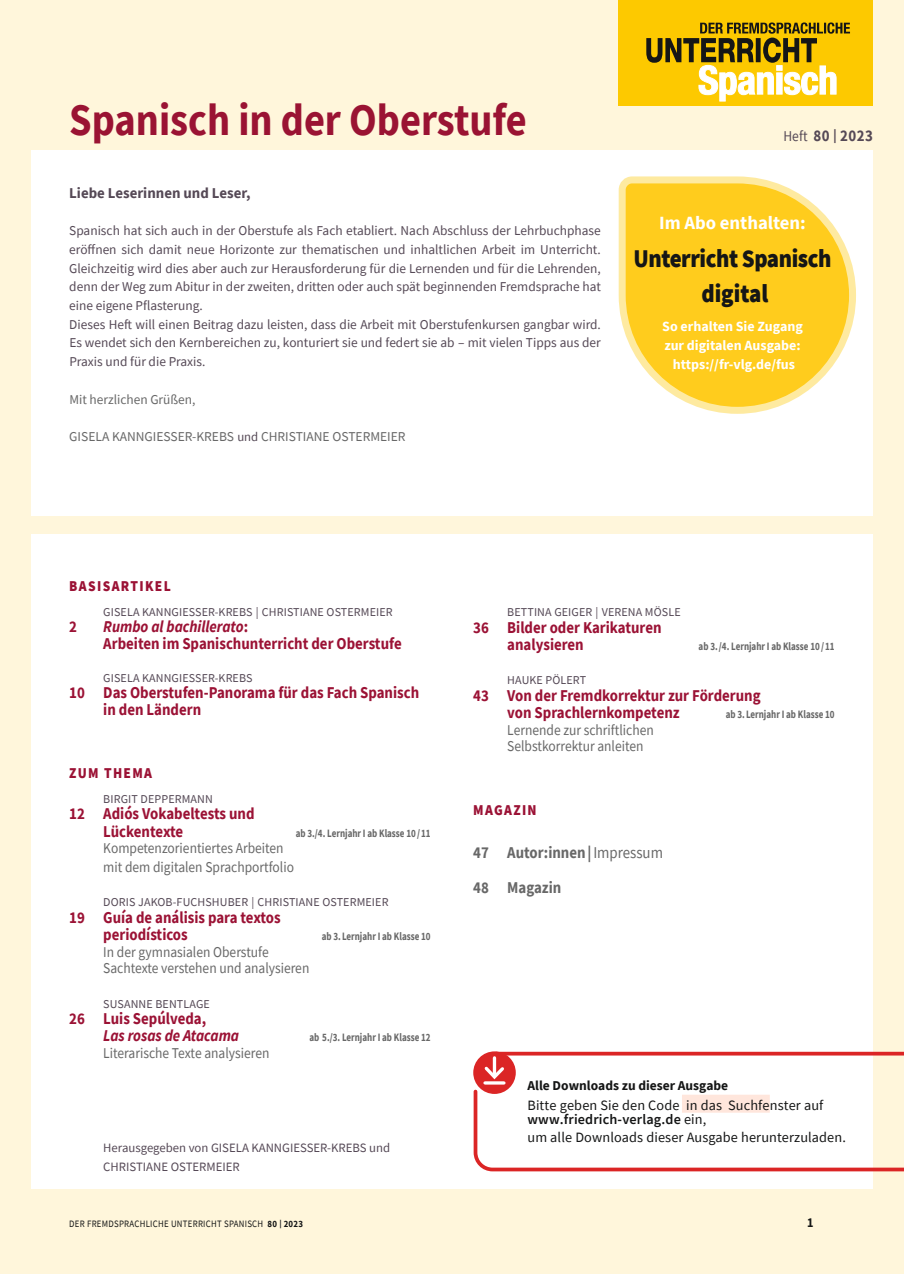
<style>
.page{position:relative;width:904px;height:1274px;background:#fff6db}
.page>*{position:absolute;margin:0;border:0;box-sizing:border-box;transform-origin:0 0}
.t1{font:700 45px "Source Sans Pro";color:#9a1333;scale:.9 1}
.t2{font:900 25.5px/34.3px "Source Sans Pro";letter-spacing:-.02em;color:#151616;text-align:center;scale:.9 1}
.t3{font:700 18.6px "Source Sans Pro";color:#fff}
.t4{font:700 16.5px/17.2px "Source Sans Pro";color:#9b1235;scale:.9 1}
.t5{font:700 16.5px/34.5px "Source Sans Pro";color:#686868;scale:.9 1}
.t6{font:italic 700 16.5px "Source Sans Pro";color:#9b1235;scale:.9 1}
.t7{font:700 16.5px "Source Sans Pro";letter-spacing:.03em;color:#554956;scale:.9 1}
.t8{font:15px/16.5px "Source Sans Pro";color:#686868;scale:.9 1}
.t9{font:900 15px "Source Sans Pro";letter-spacing:.1em;color:#9b1235;scale:.9 1}
.t10{font:700 15px "Source Sans Pro";color:#554956}
.t11{font:14.25px/14.9px "Source Sans Pro";letter-spacing:.01em;color:#151616}
.t12{font:700 13.95px/18.6px "Source Sans Pro";color:#fff;text-align:center}
.t13{font:13.5px/18.8px "Source Sans Pro";color:#554956}
.t14{font:13.5px "Source Sans Pro";color:#686868}
.t15{font:700 13.5px "Source Sans Pro";color:#151616}
.t16{font:700 13.5px "Source Sans Pro";color:#151616;scale:.9 1}
.t17{font:12.75px/18.8px "Source Sans Pro";color:#554956}
.t18{font:12px "Source Sans Pro";letter-spacing:.01em;color:#554956}
.t19{font:700 11.25px "Source Sans Pro";color:#686868;scale:.8 1}
.t20{font:9.75px "Source Sans Pro";letter-spacing:.03em;color:#151616;scale:.9 1}
.s1{font-size:12.75px;color:#554956}
.s2{font-weight:400;font-size:15px}
.s3{font-family:"Roboto"}
.s4{font-style:italic}
.s5{font-weight:700}
.s6{font-family:"Roboto";font-weight:700;font-size:10.05px}
.s7{font-weight:400}
.s8{font-weight:600}
</style>
<div class="page">
<div style="left:31px;top:150px;width:842px;height:366px;background:#fff"></div>
<div style="left:31px;top:535px;width:842px;height:654px;background:#fff"></div>
<div style="left:619px;top:0;width:254px;height:106px;background:#fdc900"></div>
<svg style="left:646px;top:22px;width:204px;height:79px"></svg>
<svg style="left:618px;top:176px;width:238px;height:238px"></svg>
<svg style="left:473px;top:1051px;width:431px;height:121px"></svg>
<div style="left:682px;top:1095px;width:88px;height:18px;background:#ffe6dc"></div>
<div style="left:473px;top:1051px;width:43px;height:43px;background:#db2525;border-radius:50%"></div>
<hr style="left:485px;top:1081px;width:19px;height:3px;background:#fff">
<svg style="left:484px;top:1064px;width:21px;height:18px"></svg>
<hr style="left:493px;top:1058px;width:3px;height:17px;background:#fff">
<h1 class="t1" style="left:69px;top:90px;width:510px">Spanisch in der Oberstufe</h1>
<p class="t10" style="left:69px;top:183px;width:183px">Liebe Leserinnen und Leser,</p>
<p class="t13" style="left:69px;top:221px;width:533px">Spanisch hat sich auch in der Oberstufe als Fach etabliert. Nach Abschluss der Lehrbuchphase -eröffnen sich damit neue Horizonte zur thematischen und inhaltlichen Arbeit im Unterricht.<br>Gleichzeitig wird dies aber auch zur Herausforderung für die Lernenden und für die Lehrenden, denn der Weg zum Abitur in der zweiten, dritten oder auch spät beginnenden Fremdsprache hat eine eigene Pflasterung.<br>Dieses Heft will einen Beitrag dazu leisten, dass die Arbeit mit Oberstufenkursen gangbar wird.<br>Es wendet sich den Kernbereichen zu, konturiert sie und federt sie ab – mit vielen Tipps aus der Praxis und für die Praxis.</p>
<p class="t14" style="left:69px;top:390px;width:128px">Mit herzlichen Grüßen,</p>
<p class="t14" style="left:69px;top:428px;width:338px">GISELA KANNGIESSER-KREBS <span class="s1">und</span> CHRISTIANE OSTERMEIER</p>
<p class="t7" style="left:783px;top:124px;width:101px"><span class="s2">Heft</span> 80 <span class="s3">|</span> 2023</p>
<h3 class="t3" style="left:659px;top:211px;width:148px">Im Abo enthalten:</h3>
<h2 class="t2" style="left:634px;top:241px;width:221px">Unterricht Spanisch digital</h2>
<p class="t12" style="left:662px;top:317px;width:142px">So erhalten Sie Zugang zur digitalen Ausgabe: https://fr-vlg.de/fus</p>
<p class="t9" style="left:69px;top:575px;width:114px">BASISARTIKEL</p>
<p class="t18" style="left:103px;top:604px;width:291px">GISELA KANNGIESSER-KREBS | CHRISTIANE OSTERMEIER</p>
<p class="t4" style="left:69px;top:618px;width:10px">2</p>
<p class="t4" style="left:103px;top:618px;width:333px;line-height:16.5px"><span class="s4">Rumbo al bachillerato</span>:<br>Arbeiten im Spanischunterricht der Oberstufe</p>
<p class="t18" style="left:103px;top:670px;width:151px">GISELA KANNGIESSER-KREBS</p>
<p class="t4" style="left:103px;top:684px;width:352px;text-indent:-34px">10 Das Oberstufen-Panorama für das Fach Spanisch in den Ländern</p>
<p class="t9" style="left:69px;top:762px;width:94px">ZUM THEMA</p>
<p class="t18" style="left:103px;top:791px;width:111px">BIRGIT DEPPERMANN</p>
<p class="t4" style="left:103px;top:805px;width:170px;text-indent:-34px">12 Adiós Vokabeltests und<br>Lückentexte</p>
<p class="t19" style="left:296px;top:825px;width:170px">ab 3./4. Lernjahr I ab Klasse 10/11</p>
<p class="t8" style="left:103px;top:838px;width:213px;line-height:18.8px">Kompetenzorientiertes Arbeiten mit dem digitalen Sprachportfolio</p>
<p class="t18" style="left:103px;top:895px;width:287px">DORIS JAKOB-FUCHSHUBER | CHRISTIANE OSTERMEIER</p>
<p class="t4" style="left:103px;top:908px;width:199px;text-indent:-34px">19 Guía de análisis para textos periodísticos</p>
<p class="t19" style="left:322px;top:929px;width:138px">ab 3.Lernjahr I ab Klasse 10</p>
<p class="t8" style="left:103px;top:943px;width:230px">In der gymnasialen Oberstufe<br>Sachtexte verstehen und analysieren</p>
<p class="t18" style="left:103px;top:996px;width:108px">SUSANNE BENTLAGE</p>
<p class="t4" style="left:69px;top:1010px;width:154px">26 Luis Sepúlveda,</p>
<p class="t6" style="left:103px;top:1025px;width:152px">Las rosas de Atacama</p>
<p class="t19" style="left:309px;top:1030px;width:153px">ab 5./3. Lernjahr I ab Klasse 12</p>
<p class="t8" style="left:103px;top:1044px;width:186px">Literarische Texte analysieren</p>
<p class="t17" style="left:103px;top:1138px;width:288px">Herausgegeben von GISELA KANNGIESSER-KREBS und<br>CHRISTIANE OSTERMEIER</p>
<p class="t20" style="left:69px;top:1217px;width:261px">DER FREMDSPRACHLICHE UNTERRICHT SPANISCH <span class="s5">80</span> <span class="s6">|</span> <span class="s5">2023</span></p>
<p class="t18" style="left:507px;top:605px;width:175px">BETTINA GEIGER | VERENA MÖSLE</p>
<p class="t4" style="left:507px;top:618px;width:173px;text-indent:-34px">36 Bilder oder Karikaturen analysieren</p>
<p class="t19" style="left:699px;top:639px;width:172px">ab 3./4. Lernjahr I ab Klasse 10/11</p>
<p class="t18" style="left:507px;top:673px;width:80px">HAUKE PÖLERT</p>
<p class="t4" style="left:507px;top:687px;width:283px;text-indent:-34px">43 Von der Fremdkorrektur zur Förderung von Sprachlernkompetenz</p>
<p class="t19" style="left:726px;top:707px;width:138px">ab 3.Lernjahr I ab Klasse 10</p>
<p class="t8" style="left:507px;top:721px;width:164px">Lernende zur schriftlichen<br>Selbstkorrektur anleiten</p>
<p class="t9" style="left:473px;top:800px;width:72px">MAGAZIN</p>
<p class="t5" style="left:473px;top:835px;width:212px">47 Autor:innen|<span class="s7">Impressum<br></span>48 Magazin</p>
<p class="t15" style="left:527px;top:1076px;width:202px">Alle Downloads zu dieser Ausgabe</p>
<p class="t11" style="left:527px;top:1097px;width:297px">Bitte geben Sie den Code in das Suchfenster auf <span class="s8">www.friedrich-verlag.de</span> ein,</p>
<p class="t11" style="left:527px;top:1129px;width:320px">um alle Downloads dieser Ausgabe herunterzuladen.</p>
<p class="t16" style="left:807px;top:1213px;width:9px">1</p>
</div>
